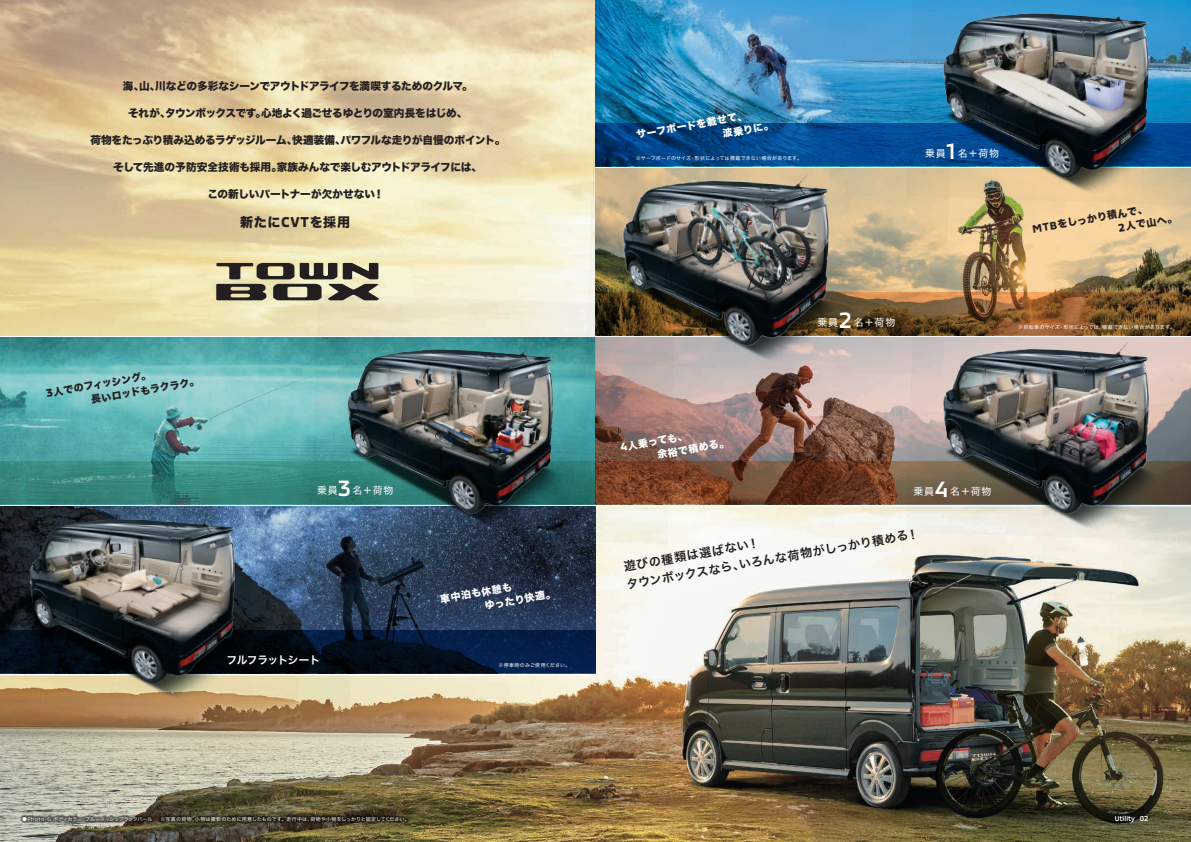
<style>
.page{position:relative;width:1191px;height:842px;background:#fff}
.page>*{position:absolute;margin:0;border:0;box-sizing:border-box;transform-origin:0 0}
.t1{font:500 22.6px "MMC";color:#fff}
.t2{font:13px "Hiragino Sans W8";letter-spacing:.05em;color:#231f20}
.t3{font:12px/18px "Hiragino Sans W6";color:#231f20}
.t4{font:10.7px "Hiragino Sans W6";letter-spacing:-.04em;color:#fff}
.t5{font:10.6px "Hiragino Sans W8";letter-spacing:-.025em;color:#231f20}
.t6{font:10.6px "Hiragino Sans W8";letter-spacing:-.005em;color:#231f20}
.t7{font:9.9px/14px "Hiragino Sans W8";color:#fff}
.t8{font:9.9px/14px "Hiragino Sans W8";color:#231f20}
.t9{font:9.9px "Hiragino Sans W4";letter-spacing:.08em;color:#fff}
.t10{font:500 7.3px "MMC";color:#fff}
.t11{font:500 7.1px "MMC";color:#fff}
.t12{font:5px "Hiragino Sans W4";letter-spacing:.015em;color:#fff}
.t13{font:5px "Hiragino Sans W4";letter-spacing:.045em;color:#fff}
.t14{font:5px "Hiragino Sans W4";letter-spacing:-.04em;color:#fff}
.t15{font:5px "Hiragino Sans W4";letter-spacing:.035em;color:#fff}
.s1{font-family:"MMC";font-weight:700;font-size:14.6px}
.s2{font-family:"MMC";font-weight:700;font-size:11.3px}
.s3{font-family:"MMC";font-weight:700;font-size:11.1px}
.s4{font-family:"MMC";font-size:5.6px}
</style>
<div class="page">
<img style="left:0;top:506px;width:1191px;height:336px">
<img style="left:951px;top:208px;width:240px;height:85px">
<img style="left:595px;top:0;width:310px;height:124px">
<svg style="left:675px;top:376px;width:230px;height:85px;background:#9c7f77"></svg>
<svg style="left:675px;top:461px;width:230px;height:43px;background:#6d3f28"></svg>
<svg style="left:0;top:338px;width:310px;height:123px;background:#66b4b5"></svg>
<svg style="left:357px;top:544px;width:238px;height:86px;background:#26354d"></svg>
<svg style="left:0;top:461px;width:310px;height:2px"></svg>
<svg style="left:357px;top:630px;width:238px;height:43px;background:#041837"></svg>
<img style="left:905px;top:0;width:286px;height:208px">
<img style="left:943px;top:7px;width:184px;height:172px">
<img style="left:585px;top:125px;width:366px;height:251px">
<img style="left:905px;top:294px;width:286px;height:250px">
<img style="left:310px;top:294px;width:365px;height:250px">
<img style="left:348px;top:343px;width:183px;height:172px">
<img style="left:0;top:463px;width:357px;height:251px">
<img style="left:29px;top:513px;width:184px;height:172px">
<svg style="left:216px;top:263px;width:163px;height:37px;background:#7e7865"></svg>
<img style="left:19px;top:813px;width:137px;height:12px">
<img style="left:20px;top:815px;width:135px;height:10px">
<img style="left:158px;top:813px;width:253px;height:12px">
<img style="left:159px;top:815px;width:252px;height:10px">
<p class="t5" style="left:123px;top:81px;width:351px">海、山、川などの多彩なシーンでアウトドアライフを満喫するためのクルマ。</p>
<p class="t5" style="left:128px;top:108px;width:341px">それが、タウンボックスです。心地よく過ごせるゆとりの室内長をはじめ、</p>
<p class="t5" style="left:90px;top:135px;width:416px">荷物をたっぷり積み込めるラゲッジルーム、快適装備、パワフルな走りが自慢のポイント。</p>
<p class="t5" style="left:113px;top:162px;width:370px">そして先進の予防安全技術も採用。家族みんなで楽しむアウトドアライフには、</p>
<p class="t6" style="left:207px;top:189px;width:178px">この新しいパートナーが欠かせない！</p>
<p class="t2" style="left:240px;top:215px;width:111px">新たに<span class="s1">CVT</span>を採用</p>
<p class="t8" style="left:88px;top:379px;width:111px;text-indent:-43px;rotate:-10deg"><span class="s2">3</span>人でのフィッシング。<br>長いロッドもラクラク。</p>
<p class="t9" style="left:317px;top:481px;width:22px">乗員</p>
<h1 class="t1" style="left:338px;top:470px;width:14px">3</h1>
<p class="t9" style="left:352px;top:481px;width:42px">名＋荷物</p>
<p class="t4" style="left:226px;top:650px;width:95px">フルフラットシート</p>
<p class="t7" style="left:481px;top:585px;width:73px;text-indent:-43px;rotate:-10deg">車中泊も休憩も<br>ゆったり快適。</p>
<p class="t15" style="left:498px;top:660px;width:74px">※停車時のみご使用ください。</p>
<p class="t7" style="left:719px;top:113px;width:53px;text-indent:-85px;rotate:-10deg">サーフボードを載せて、<br>波乗りに。</p>
<p class="t12" style="left:635px;top:154px;width:168px">※サーフボードのサイズ・形状によっては積載できない場合があります。</p>
<p class="t9" style="left:925px;top:144px;width:22px">乗員</p>
<h1 class="t1" style="left:946px;top:133px;width:11px">1</h1>
<p class="t9" style="left:957px;top:144px;width:43px">名＋荷物</p>
<p class="t8" style="left:1115px;top:207px;width:61px;text-indent:-85px;rotate:-10deg"><span class="s3">MTB</span>をしっかり積んで、<br><span class="s2">2</span>人で山へ。</p>
<p class="t9" style="left:817px;top:313px;width:22px">乗員</p>
<h1 class="t1" style="left:838px;top:302px;width:15px">2</h1>
<p class="t9" style="left:853px;top:313px;width:43px">名＋荷物</p>
<p class="t13" style="left:1018px;top:323px;width:158px">※自転車のサイズ・形状によっては、積載できない場合があります。</p>
<p class="t7" style="left:654px;top:434px;width:74px;text-indent:-35px;rotate:-10deg"><span class="s2">4</span>人乗っても、<br>余裕で積める。</p>
<p class="t9" style="left:913px;top:482px;width:22px">乗員</p>
<h1 class="t1" style="left:934px;top:471px;width:15px">4</h1>
<p class="t9" style="left:950px;top:482px;width:43px">名＋荷物</p>
<p class="t3" style="left:622px;top:557px;width:298px;rotate:-10deg">遊びの種類は選ばない！<br>タウンボックスなら、いろんな荷物がしっかり積める！</p>
<p class="t14" style="left:22px;top:815px;width:132px">●<span class="s4">Photo</span>：<span class="s4">G</span> ボディカラー：ブルーイッシュブラックパール</p>
<p class="t12" style="left:160px;top:814px;width:251px">※写真の荷物、小物は撮影のために用意したものです。走行中は、荷物や小物をしっかりと固定してください。</p>
<p class="t11" style="left:1114px;top:813px;width:22px">Utility</p>
<p class="t10" style="left:1139px;top:813px;width:10px">02</p>
</div>
